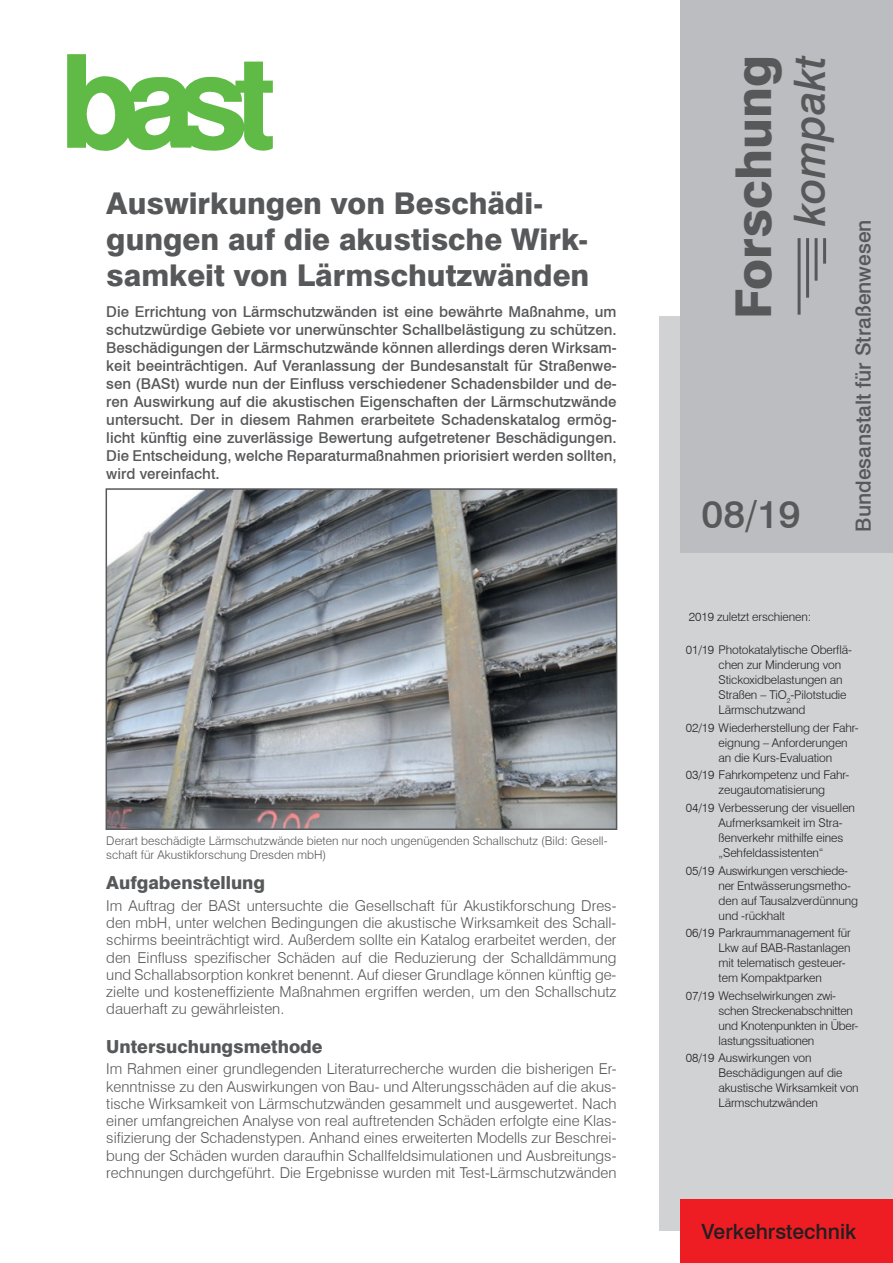
<style>
.page{position:relative;width:893px;height:1263px;background:#fff}
.page>*{position:absolute;margin:0;border:0;box-sizing:border-box;transform-origin:0 0}
.t1{font:800 49.5px "Swiss 721 BT";color:#57585a}
.t2{font:italic 500 43.5px "Swiss 721 BT";color:#57585a}
.t3{font:500 39px "Swiss 721 BT";color:#57585a}
.t4{font:800 30px/36px "Swiss 721 BT";color:#57585a}
.t5{font:500 21px "Swiss 721 BT";color:#57585a}
.t6{font:500 21px "Swiss 721 BT";color:#231f20}
.t7{font:800 18px "Swiss 721 BT";color:#57585a}
.t8{font:300 15px/17.2px "Swiss 721 BT";color:#57585a;text-align:justify}
.t9{font:500 15px/18px "Swiss 721 BT";color:#57585a;text-align:justify}
.t10{font:300 12px/15px "Swiss 721 BT";letter-spacing:-.01em;color:#231f20}
.t11{font:300 12px/14.4px "Swiss 721 BT";color:#57585a}
</style>
<div class="page">
<div style="left:659px;top:317px;width:234px;height:914px;background:#d1d2d4"></div>
<div style="left:680px;top:0;width:213px;height:553px;background:#bcbdc0"></div>
<hr style="left:798px;top:238px;width:3px;height:77px;background:#57585a">
<hr style="left:815px;top:238px;width:3px;height:43px;background:#57585a">
<hr style="left:806px;top:238px;width:3px;height:60px;background:#57585a">
<hr style="left:823px;top:238px;width:3px;height:26px;background:#57585a">
<div style="left:680px;top:1199px;width:213px;height:64px;background:#ee1d23"></div>
<img style="left:67px;top:54px;width:205px;height:96px">
<img style="left:109px;top:491px;width:505px;height:336px">
<div style="left:106px;top:488px;width:511px;height:342px;border:2px solid #57585a"></div>
<h3 class="t4" style="left:106px;top:185px;width:485px">Auswirkungen von Beschädi&shy;gungen auf die akustische Wirk&shy;samkeit von Lärmschutzwänden</h3>
<p class="t9" style="left:106px;top:302px;width:512px">Die Errichtung von Lärmschutzwänden ist eine bewährte Maßnahme, um schutzwürdige Gebiete vor unerwünschter Schallbelästigung zu schützen.<br>Beschädigungen der Lärmschutzwände können allerdings deren Wirksam&shy;keit beeinträchtigen. Auf Veranlassung der Bundesanstalt für Straßenwe&shy;sen (BASt) wurde nun der Einfluss verschiedener Schadensbilder und de&shy;ren Auswirkung auf die akustischen Eigenschaften der Lärmschutzwände untersucht. Der in diesem Rahmen erarbeitete Schadenskatalog ermög&shy;licht künftig eine zuverlässige Bewertung aufgetretener Beschädigungen.<br>Die Entscheidung, welche Reparaturmaßnahmen priorisiert werden sollten, wird vereinfacht.</p>
<p class="t11" style="left:106px;top:833px;width:503px">Derart beschädigte Lärmschutzwände bieten nur noch ungenügenden Schallschutz (Bild: Gesell&shy;schaft für Akustikforschung Dresden mbH)</p>
<p class="t7" style="left:106px;top:872px;width:160px">Aufgabenstellung</p>
<p class="t8" style="left:106px;top:897px;width:512px">Im Auftrag der BASt untersuchte die Gesellschaft für Akustikforschung Dres&shy;den mbH, unter welchen Bedingungen die akustische Wirksamkeit des Schall&shy;schirms beeinträchtigt wird. Außerdem sollte ein Katalog erarbeitet werden, der den Einfluss spezifischer Schäden auf die Reduzierung der Schalldämmung und Schallabsorption konkret benennt. Auf dieser Grundlage können künftig ge&shy;zielte und kosteneffiziente Maßnahmen ergriffen werden, um den Schallschutz dauerhaft zu gewährleisten.</p>
<p class="t7" style="left:106px;top:1035px;width:218px">Untersuchungsmethode</p>
<p class="t8" style="left:106px;top:1060px;width:512px">Im Rahmen einer grundlegenden Literaturrecherche wurden die bisherigen Er&shy;kenntnisse zu den Auswirkungen von Bau- und Alterungsschäden auf die akus&shy;tische Wirksamkeit von Lärmschutzwänden gesammelt und ausgewertet. Nach einer umfangreichen Analyse von real auftretenden Schäden erfolgte eine Klas&shy;sifizierung der Schadenstypen. Anhand eines erweiterten Modells zur Beschrei&shy;bung der Schäden wurden daraufhin Schallfeldsimulationen und Ausbreitungs&shy;rechnungen durchgeführt. Die Ergebnisse wurden mit Test-Lärmschutzwänden</p>
<h1 class="t1" style="left:724px;top:319px;width:265px;rotate:-90deg">Forschung</h1>
<h2 class="t2" style="left:783px;top:226px;width:172px;rotate:-90deg">kompakt</h2>
<h3 class="t3" style="left:702px;top:491px;width:100px">08/19</h3>
<h3 class="t5" style="left:850px;top:531px;width:314px;rotate:-90deg">Bundesanstalt für Straßenwesen</h3>
<p class="t10" style="left:689px;top:610px;width:124px">2019 zuletzt erschienen:</p>
<p class="t10" style="left:719px;top:642px;width:135px;text-indent:-33px">01/19 Photokatalytische Oberflä&shy;chen zur Minderung von<br>Stickoxidbelastungen an<br>Straßen – TiO<sub>2</sub>-Pilotstudie<br>Lärmschutzwand</p>
<p class="t10" style="left:719px;top:720px;width:141px;text-indent:-33px">02/19 Wiederherstellung der Fahr&shy;eignung – Anforderungen an die Kurs-Evaluation</p>
<p class="t10" style="left:719px;top:767px;width:132px;text-indent:-33px">03/19 Fahrkompetenz und Fahr&shy;zeugautomatisierung</p>
<p class="t10" style="left:719px;top:800px;width:138px;text-indent:-33px">04/19 Verbesserung der visuellen<br>Aufmerksamkeit im Stra&shy;ßenverkehr mithilfe eines „Sehfeldassistenten“</p>
<p class="t10" style="left:719px;top:863px;width:141px;text-indent:-33px">05/19 Auswirkungen verschiede&shy;ner Entwässerungsmetho&shy;den auf Tausalzverdünnung und -rückhalt</p>
<p class="t10" style="left:719px;top:925px;width:134px;text-indent:-33px">06/19 Parkraummanagement für<br>Lkw auf BAB-Rastanlagen mit telematisch gesteuer&shy;tem Kompaktparken</p>
<p class="t10" style="left:719px;top:988px;width:141px;text-indent:-33px">07/19 Wechselwirkungen zwi&shy;schen Streckenabschnitten und Knotenpunkten in Über&shy;lastungssituationen</p>
<p class="t10" style="left:719px;top:1050px;width:142px;text-indent:-33px">08/19 Auswirkungen von<br>Beschädigungen auf die akustische Wirksamkeit von<br>Lärmschutzwänden</p>
<h3 class="t6" style="left:702px;top:1219px;width:156px">Verkehrstechnik</h3>
</div>
